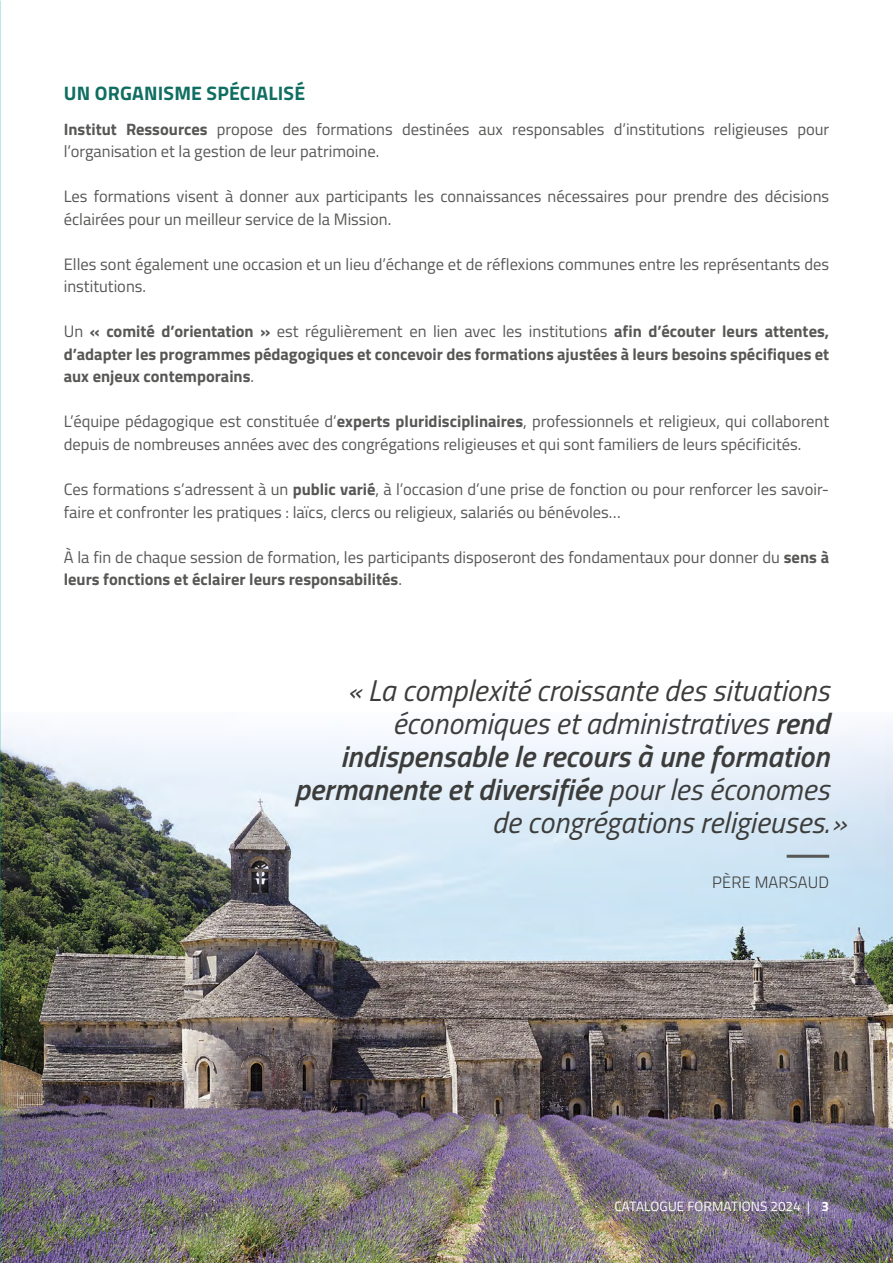
<style>
.page{position:relative;width:893px;height:1263px;background:#fff}
.page>*{position:absolute;margin:0;border:0;box-sizing:border-box;transform-origin:0 0}
.t1{font:italic 30px "Titillium";color:#3c3c3b}
.t2{font:italic 600 30px "Titillium";color:#3c3c3b}
.t3{font:700 19.5px "Titillium";letter-spacing:.01em;color:#0f6e61}
.t4{font:16.5px/22.5px "Titillium";color:#575756}
.t5{font:700 16.5px/22.5px "Titillium";color:#575756;text-align:justify}
.t6{font:300 16.5px "Titillium";letter-spacing:.01em;color:#3c3c3b}
.t7{font:13.5px "Titillium";letter-spacing:.01em;color:#fff}
.s1{font-weight:700}
.s2{font-weight:400}
.s3{font-weight:600}
</style>
<div class="page">
<img style="left:0;top:712px;width:893px;height:551px">
<hr style="left:787px;top:855px;width:42px;height:3px;background:#575756">
<p class="t3" style="left:64px;top:78px;width:243px">UN ORGANISME SPÉCIALISÉ</p>
<p class="t4" style="left:64px;top:117px;width:767px"><span class="s1">Institut Ressources</span> propose des formations destinées aux responsables d’institutions religieuses pour l’organisation et la gestion de leur patrimoine.</p>
<p class="t4" style="left:64px;top:185px;width:767px">Les formations visent à donner aux participants les connaissances nécessaires pour prendre des décisions éclairées pour un meilleur service de la Mission.</p>
<p class="t4" style="left:64px;top:252px;width:767px">Elles sont également une occasion et un lieu d’échange et de réflexions communes entre les représentants des institutions.</p>
<p class="t5" style="left:64px;top:320px;width:767px"><span class="s2">Un</span> « comité d’orientation » <span class="s2">est régulièrement en lien avec les institutions</span> afin d’écouter leurs attentes, d’adapter les programmes pédagogiques et concevoir des formations ajustées à leurs besoins spécifiques et aux enjeux contemporains<span class="s2">.</span></p>
<p class="t4" style="left:64px;top:410px;width:767px">L’équipe pédagogique est constituée d’<span class="s1">experts pluridisciplinaires</span>, professionnels et religieux, qui collaborent depuis de nombreuses années avec des congrégations religieuses et qui sont familiers de leurs spécificités.</p>
<p class="t4" style="left:64px;top:477px;width:767px">Ces formations s’adressent à un <span class="s1">public varié</span>, à l’occasion d’une prise de fonction ou pour renforcer les savoir&shy;faire et confronter les pratiques : laïcs, clercs ou religieux, salariés ou bénévoles…</p>
<p class="t4" style="left:64px;top:545px;width:767px">À la fin de chaque session de formation, les participants disposeront des fondamentaux pour donner du <span class="s1">sens à leurs fonctions et éclairer leurs responsabilités</span>.</p>
<h1 class="t1" style="left:348px;top:669px;width:483px">« La complexité croissante des situations</h1>
<h1 class="t1" style="left:392px;top:702px;width:438px">économiques et administratives <span class="s3">rend</span></h1>
<h1 class="t2" style="left:340px;top:734px;width:490px">indispensable le recours à une formation</h1>
<h1 class="t2" style="left:294px;top:767px;width:536px">permanente et diversifiée <span class="s2">pour les économes</span></h1>
<h1 class="t1" style="left:492px;top:801px;width:356px">de congrégations religieuses.»</h1>
<p class="t6" style="left:712px;top:871px;width:118px">PÈRE MARSAUD</p>
<p class="t7" style="left:614px;top:1197px;width:216px">CATALOGUE FORMATIONS 2024 | <span class="s1">3</span></p>
</div>
